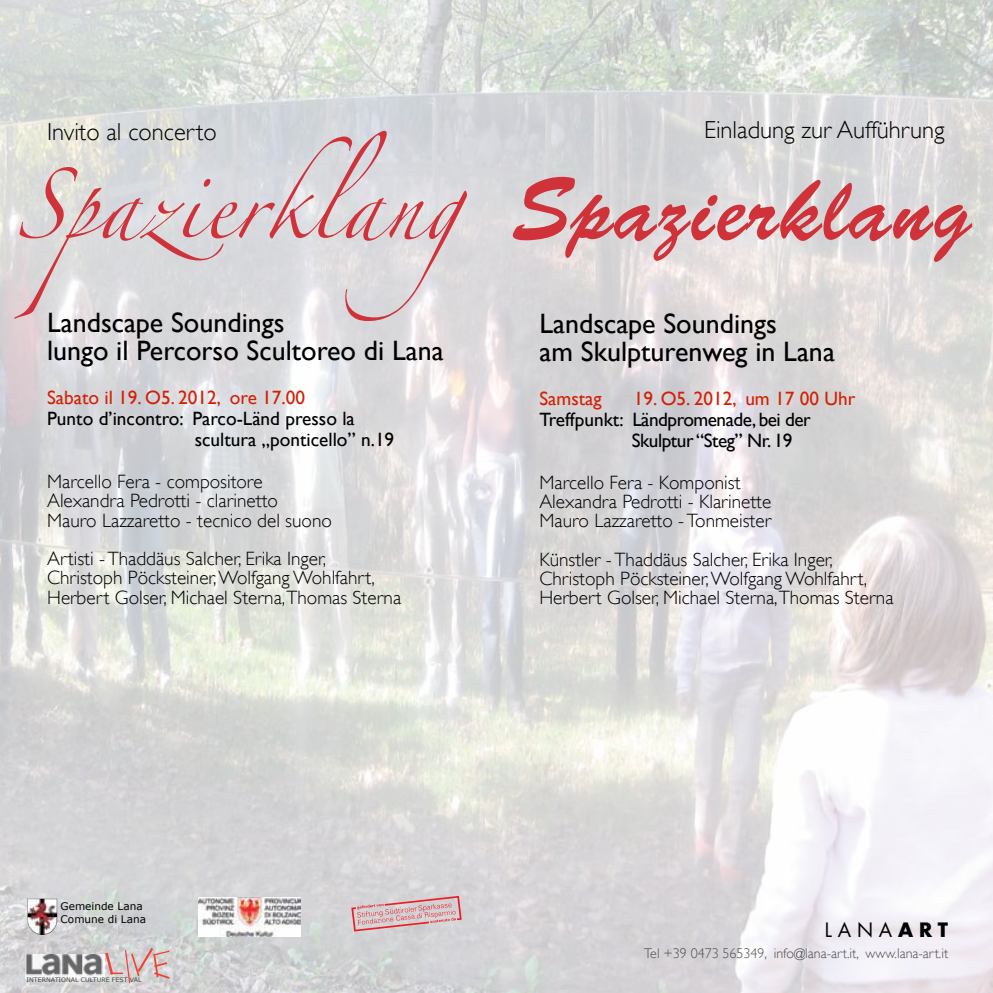
<style>
.page{position:relative;width:993px;height:993px;background:#fff}
.page>*{position:absolute;margin:0;border:0;box-sizing:border-box;transform-origin:0 0}
.t1{font:63.52px "Zapfino";letter-spacing:.035em;color:#cf3239;scale:.91 1}
.t2{font:28px/28px "Gill Sans";color:#000}
.t3{font:300 24.5px "Gill Sans";color:#000}
.t4{font:300 19.25px/19.2px "Gill Sans";color:#000}
.t5{font:19.25px "Gill Sans";color:#000}
.t6{font:19.25px "Gill Sans";color:#d32004}
.t7{font:19.25px/21px "Gill Sans";letter-spacing:-.025em;color:#000}
.t8{font:19.25px "Futura";color:#000}
.t9{font:300 14px "Gill Sans";color:#4d4d4f}
.t10{font:10.5px/12.6px "Verdana";color:#000}
.t11{font:6.12px "MS Reference Sans Serif";color:#414042}
.s1{font-family:"Brush Script Std";font-size:90.48px}
.s2{color:#d22004}
.s3{font-weight:700}
</style>
<div class="page">
<img style="left:0;top:0;width:992px;height:992px">
<img style="left:198px;top:896px;width:102px;height:40px">
<img style="left:27px;top:898px;width:30px;height:36px">
<svg style="left:351px;top:895px;width:110px;height:36px;background:#d7b6b9"></svg>
<img style="left:25px;top:953px;width:78px;height:24px">
<svg style="left:103px;top:946px;width:67px;height:37px;background:#d7c2c1"></svg>
<p class="t3" style="left:703px;top:116px;width:242px">Einladung zur Aufführung</p>
<p class="t3" style="left:47px;top:117px;width:171px">Invito al concerto</p>
<h1 class="t1" style="left:16px;top:178px;width:1050px">Spazierklang<span class="s1">Spazierklang</span></h1>
<h2 class="t2" style="left:47px;top:308px;width:398px">Landscape Soundings<br>lungo il Percorso Scultoreo di Lana</h2>
<p class="t6" style="left:47px;top:386px;width:259px"><span class="s2">Sabato il</span> 19. O5. 2012, ore 17.00</p>
<p class="t5" style="left:47px;top:407px;width:309px">Punto d’incontro: Parco-Länd presso la</p>
<p class="t5" style="left:195px;top:428px;width:201px">scultura „ponticello” n.19</p>
<p class="t4" style="left:47px;top:472px;width:286px">Marcello Fera - compositore<br>Alexandra Pedrotti - clarinetto<br>Mauro Lazzaretto - tecnico del suono</p>
<p class="t4" style="left:47px;top:549px;width:355px">Artisti - Thaddäus Salcher, Erika Inger,<br>Christoph Pöcksteiner, Wolfgang Wohlfahrt,<br>Herbert Golser, Michael Sterna,Thomas Sterna</p>
<h2 class="t2" style="left:539px;top:309px;width:297px">Landscape Soundings<br>am Skulpturenweg in Lana</h2>
<p class="t6" style="left:539px;top:386px;width:64px">Samstag</p>
<p class="t6" style="left:633px;top:386px;width:223px">19. O5. 2012, um 17 00 Uhr</p>
<p class="t7" style="left:631px;top:408px;width:181px;text-indent:-92px">Treffpunkt: Ländpromenade, bei der<br>Skulptur “Steg” Nr. 19</p>
<p class="t4" style="left:539px;top:472px;width:233px">Marcello Fera - Komponist<br>Alexandra Pedrotti - Klarinette<br>Mauro Lazzaretto - Tonmeister</p>
<p class="t4" style="left:539px;top:549px;width:355px">Künstler - Thaddäus Salcher, Erika Inger,<br>Christoph Pöcksteiner, Wolfgang Wohlfahrt,<br>Herbert Golser, Michael Sterna,Thomas Sterna</p>
<p class="t10" style="left:61px;top:899px;width:87px">Gemeinde Lana<br>Comune di Lana</p>
<p class="t11" style="left:26px;top:975px;width:117px">INTERNATIONAL CULTURE FEST VAL</p>
<p class="t8" style="left:824px;top:916px;width:125px">LANA<span class="s3">ART</span></p>
<p class="t9" style="left:644px;top:945px;width:305px">Tel +39 0473 565349, info@lana-art.it, www.lana-art.it</p>
</div>
